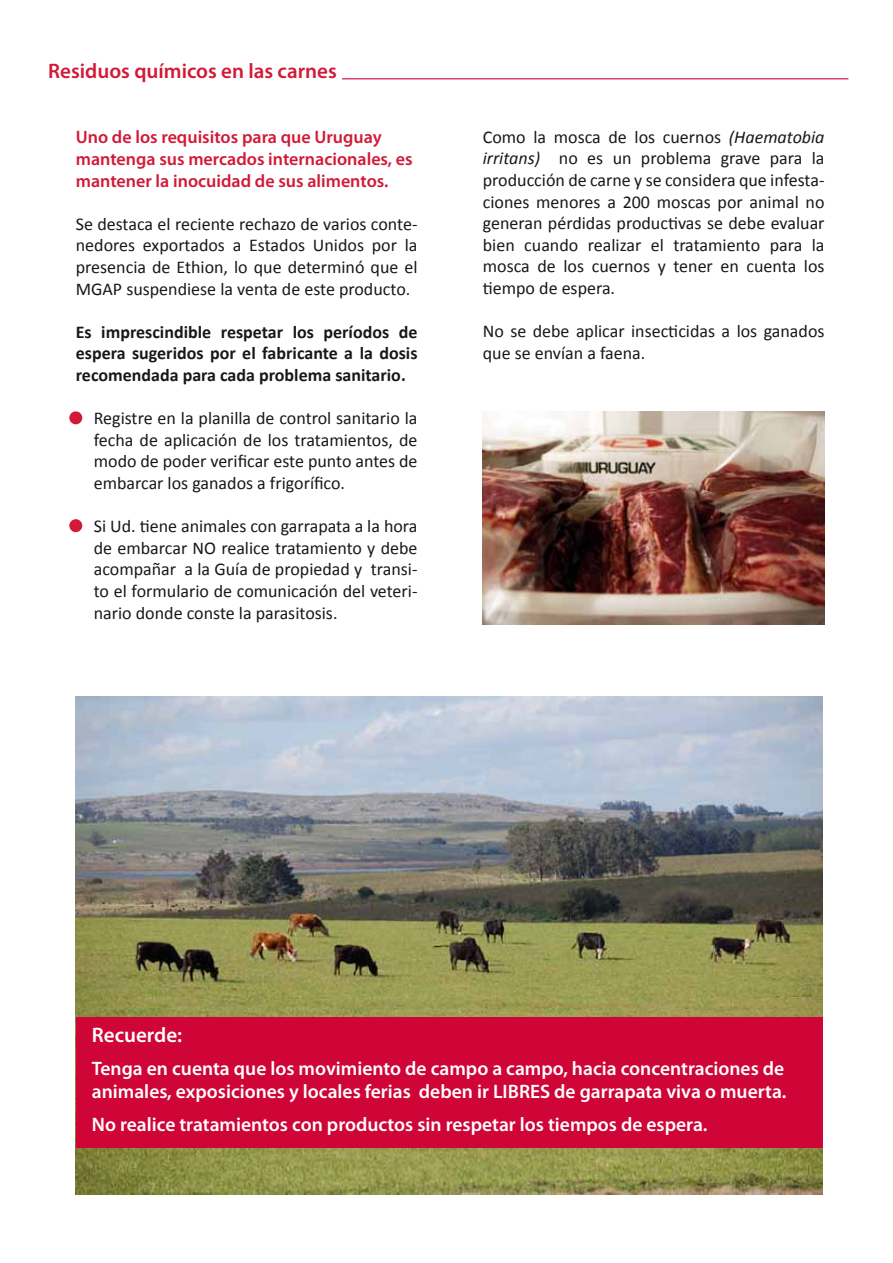
<style>
.page{position:relative;width:893px;height:1263px;background:#fff}
.page>*{position:absolute;margin:0;border:0;box-sizing:border-box;transform-origin:0 0}
.t1{font:600 21px "Myriad Pro";color:#d21937}
.t2{font:600 21px "Myriad Pro";color:#fff}
.t3{font:600 19.5px/23.4px "Myriad Pro";color:#fff}
.t4{font:18px/21.6px "Calibri";color:#1a171c;text-align:justify}
.t5{font:700 18px/21.6px "Calibri";color:#1a171c;text-align:justify}
.t6{font:600 18px/21.6px "Myriad Pro";color:#d21937}
.s1{font-style:italic}
</style>
<div class="page">
<img style="left:76px;top:696px;width:747px;height:498px">
<div style="left:76px;top:1017px;width:747px;height:131px;background:#cf0537"></div>
<div style="left:69px;top:411px;width:13px;height:13px;background:#d21937;border-radius:50%"></div>
<div style="left:69px;top:519px;width:13px;height:13px;background:#d21937;border-radius:50%"></div>
<hr style="left:342px;top:78px;width:506px;height:1px;background:#cf0537">
<img style="left:483px;top:411px;width:341px;height:213px">
<p class="t1" style="left:48px;top:58px;width:290px">Residuos químicos en las carnes</p>
<p class="t6" style="left:76px;top:126px;width:338px">Uno de los requisitos para que Uruguay mantenga sus mercados internacionales, es mantener la inocuidad de sus alimentos.</p>
<p class="t4" style="left:76px;top:212px;width:343px">Se destaca el reciente rechazo de varios conte&shy;nedores exportados a Estados Unidos por la presencia de Ethion, lo que determinó que el MGAP suspendiese la venta de este producto.</p>
<p class="t5" style="left:76px;top:320px;width:343px">Es imprescindible respetar los períodos de espera sugeridos por el fabricante a la dosis recomendada para cada problema sanitario.</p>
<p class="t4" style="left:94px;top:407px;width:325px">Registre en la planilla de control sanitario la fecha de aplicación de los tratamientos, de modo de poder verificar este punto antes de embarcar los ganados a frigorífico.</p>
<p class="t4" style="left:94px;top:515px;width:325px">Si Ud. tiene animales con garrapata a la hora de embarcar NO realice tratamiento y debe acompañar a la Guía de propiedad y transi&shy;to el formulario de comunicación del veteri&shy;nario donde conste la parasitosis.</p>
<p class="t4" style="left:483px;top:125px;width:343px">Como la mosca de los cuernos <span class="s1">(Haematobia irritans)</span> no es un problema grave para la producción de carne y se considera que infesta&shy;ciones menores a 200 moscas por animal no generan pérdidas productivas se debe evaluar bien cuando realizar el tratamiento para la mosca de los cuernos y tener en cuenta los tiempo de espera.</p>
<p class="t4" style="left:483px;top:320px;width:343px">No se debe aplicar insecticidas a los ganados que se envían a faena.</p>
<p class="t2" style="left:92px;top:1022px;width:92px">Recuerde:</p>
<p class="t3" style="left:92px;top:1056px;width:696px">Tenga en cuenta que los movimiento de campo a campo, hacia concentraciones de animales, exposiciones y locales ferias deben ir LIBRES de garrapata viva o muerta.</p>
<p class="t3" style="left:92px;top:1113px;width:617px">No realice tratamientos con productos sin respetar los tiempos de espera.</p>
</div>
